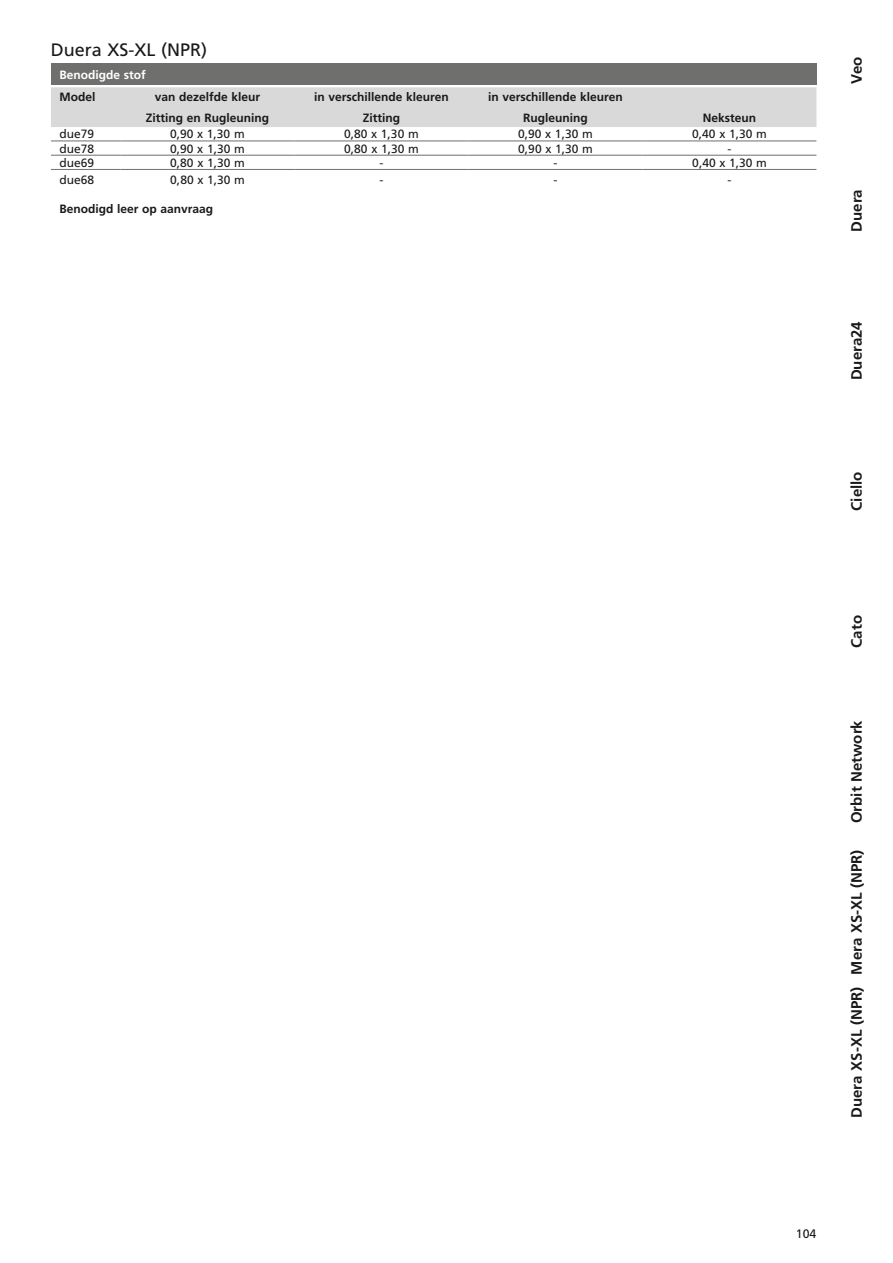
<style>
.page{position:relative;width:893px;height:1263px;background:#fff}
.page>*{position:absolute;margin:0;border:0;box-sizing:border-box;transform-origin:0 0}
.t1{font:18px "Frutiger";color:#181a18}
.t2{font:700 15px "Frutiger";color:#181a18}
.t3{font:12.3px "Frutiger";color:#181a18}
.t4{font:700 12px/21px "Frutiger";color:#181a18;text-align:center}
.t5{font:12px "Frutiger";color:#181a18}
.t6{font:700 12px "Frutiger";color:#fff}
</style>
<div class="page">
<div style="left:51px;top:64px;width:765px;height:21px;background:#6f6f6e"></div>
<div style="left:51px;top:87px;width:765px;height:40px;background:#dad9d9"></div>
<hr style="left:51px;top:141px;width:69px;height:1px;background:#6f6f6e">
<hr style="left:51px;top:155px;width:69px;height:1px;background:#6f6f6e">
<hr style="left:51px;top:169px;width:69px;height:1px;background:#6f6f6e">
<hr style="left:120px;top:141px;width:174px;height:1px;background:#6f6f6e">
<hr style="left:120px;top:155px;width:174px;height:1px;background:#6f6f6e">
<hr style="left:120px;top:169px;width:174px;height:1px;background:#6f6f6e">
<hr style="left:294px;top:141px;width:174px;height:1px;background:#6f6f6e">
<hr style="left:294px;top:155px;width:174px;height:1px;background:#6f6f6e">
<hr style="left:294px;top:169px;width:174px;height:1px;background:#6f6f6e">
<hr style="left:468px;top:141px;width:174px;height:1px;background:#6f6f6e">
<hr style="left:468px;top:155px;width:174px;height:1px;background:#6f6f6e">
<hr style="left:468px;top:169px;width:174px;height:1px;background:#6f6f6e">
<hr style="left:642px;top:141px;width:174px;height:1px;background:#6f6f6e">
<hr style="left:642px;top:155px;width:174px;height:1px;background:#6f6f6e">
<hr style="left:642px;top:169px;width:174px;height:1px;background:#6f6f6e">
<h1 class="t1" style="left:51px;top:43px;width:158px">Duera XS-XL (NPR)</h1>
<p class="t6" style="left:59px;top:70px;width:88px">Benodigde stof</p>
<p class="t4" style="left:59px;top:88px;width:38px">Model</p>
<p class="t4" style="left:146px;top:88px;width:125px">van dezelfde kleur<br>Zitting en Rugleuning</p>
<p class="t4" style="left:314px;top:88px;width:136px">in verschillende kleuren<br>Zitting</p>
<p class="t4" style="left:488px;top:88px;width:136px">in verschillende kleuren<br>Rugleuning</p>
<p class="t4" style="left:703px;top:109px;width:55px">Neksteun</p>
<p class="t5" style="left:59px;top:129px;width:36px">due79</p>
<p class="t5" style="left:170px;top:129px;width:76px">0,90 x 1,30 m</p>
<p class="t5" style="left:344px;top:129px;width:76px">0,80 x 1,30 m</p>
<p class="t5" style="left:518px;top:129px;width:76px">0,90 x 1,30 m</p>
<p class="t5" style="left:692px;top:129px;width:76px">0,40 x 1,30 m</p>
<p class="t5" style="left:60px;top:144px;width:36px">due78</p>
<p class="t5" style="left:170px;top:144px;width:76px">0,90 x 1,30 m</p>
<p class="t5" style="left:344px;top:144px;width:76px">0,80 x 1,30 m</p>
<p class="t5" style="left:518px;top:144px;width:76px">0,90 x 1,30 m</p>
<p class="t5" style="left:727px;top:144px;width:5px">-</p>
<p class="t5" style="left:60px;top:158px;width:36px">due69</p>
<p class="t5" style="left:170px;top:158px;width:76px">0,80 x 1,30 m</p>
<p class="t5" style="left:379px;top:158px;width:5px">-</p>
<p class="t5" style="left:553px;top:158px;width:5px">-</p>
<p class="t5" style="left:692px;top:158px;width:76px">0,40 x 1,30 m</p>
<p class="t5" style="left:60px;top:175px;width:36px">due68</p>
<p class="t5" style="left:170px;top:175px;width:76px">0,80 x 1,30 m</p>
<p class="t5" style="left:379px;top:175px;width:5px">-</p>
<p class="t5" style="left:553px;top:175px;width:5px">-</p>
<p class="t5" style="left:727px;top:175px;width:5px">-</p>
<p class="t4" style="left:59px;top:199px;width:155px">Benodigd leer op aanvraag</p>
<p class="t2" style="left:850px;top:84px;width:28px;rotate:-90deg">Veo</p>
<p class="t2" style="left:850px;top:232px;width:44px;rotate:-90deg">Duera</p>
<p class="t2" style="left:850px;top:380px;width:61px;rotate:-90deg">Duera24</p>
<p class="t2" style="left:850px;top:511px;width:41px;rotate:-90deg">Ciello</p>
<p class="t2" style="left:850px;top:648px;width:34px;rotate:-90deg">Cato</p>
<p class="t2" style="left:850px;top:823px;width:104px;rotate:-90deg">Orbit Network</p>
<p class="t2" style="left:850px;top:975px;width:127px;rotate:-90deg">Mera XS-XL (NPR)</p>
<p class="t2" style="left:850px;top:1118px;width:132px;rotate:-90deg">Duera XS-XL (NPR)</p>
<p class="t3" style="left:796px;top:1229px;width:22px">104</p>
</div>
